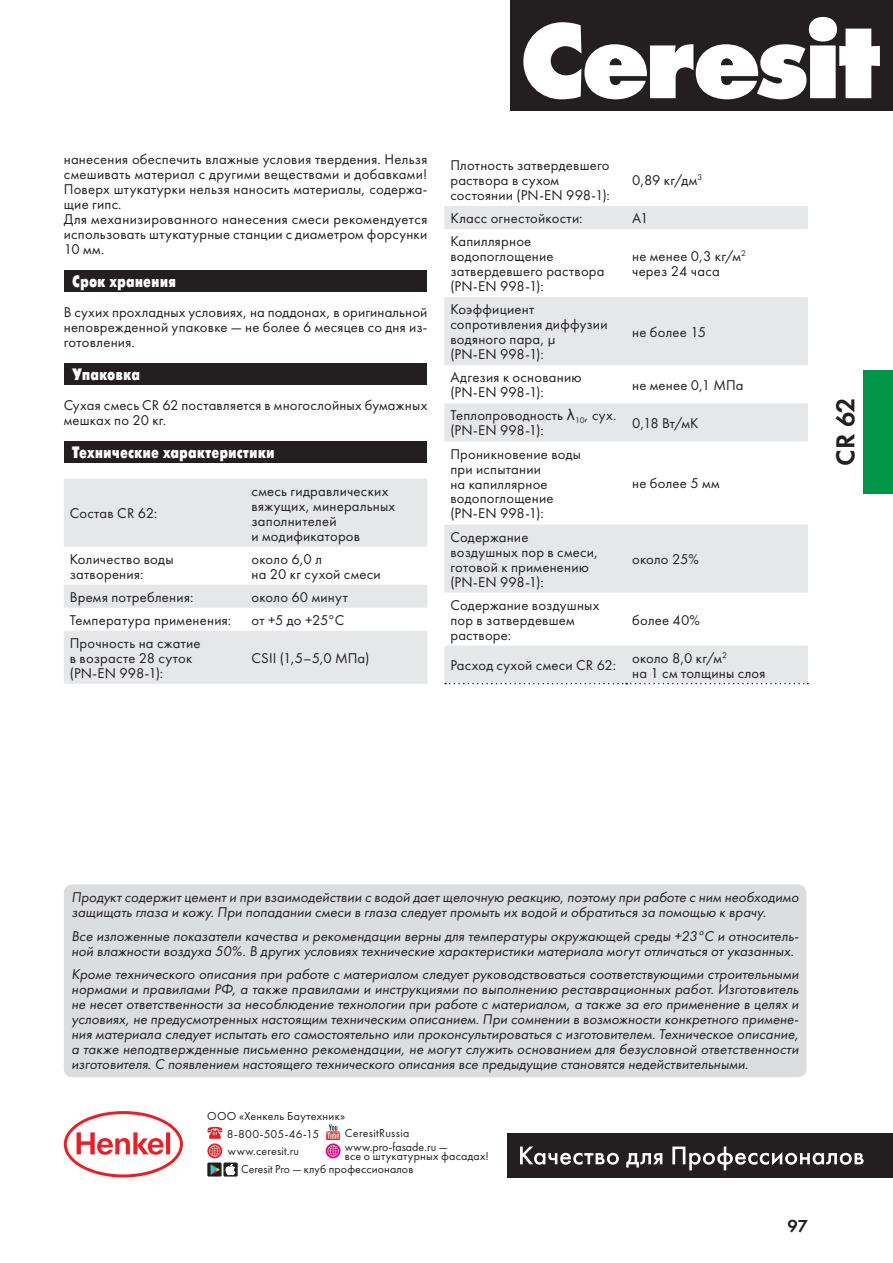
<style>
.page{position:relative;width:893px;height:1263px;background:#fff}
.page>*{position:absolute;margin:0;border:0;box-sizing:border-box;transform-origin:0 0}
.t1{font:27px "Futura Demi C";color:#231f20}
.t2{font:18px "Futura Demi C";color:#231f20}
.t3{font:16.5px "Futura Futuris Cond Extra Bold C";color:#fff}
.t4{font:14.7px/15px "Futura Book C";letter-spacing:.015em;color:#231f20}
.t5{font:italic 14.7px/15px "Futura Book C";letter-spacing:.005em;color:#231f20}
.t6{font:12px/18px "Futura Book C";letter-spacing:.015em;color:#231f20;text-align:center}
.s1{font-family:"Verdana"}
</style>
<div class="page">
<svg style="left:64px;top:1111px;width:119px;height:66px"></svg>
<div style="left:507px;top:1133px;width:386px;height:45px;background:#231f20"></div>
<svg style="left:520px;top:1146px;width:99px;height:19px"></svg>
<svg style="left:626px;top:1153px;width:36px;height:14px"></svg>
<svg style="left:672px;top:1146px;width:192px;height:24px"></svg>
<div style="left:510px;top:0;width:383px;height:111px;background:#231f20"></div>
<svg style="left:523px;top:17px;width:357px;height:82px"></svg>
<img style="left:325px;top:1124px;width:16px;height:16px">
<img style="left:207px;top:1162px;width:15px;height:14px">
<svg style="left:223px;top:1162px;width:15px;height:14px"></svg>
<svg style="left:207px;top:1127px;width:15px;height:12px"></svg>
<svg style="left:207px;top:1143px;width:15px;height:15px"></svg>
<svg style="left:209px;top:1145px;width:11px;height:11px"></svg>
<svg style="left:326px;top:1143px;width:15px;height:15px"></svg>
<svg style="left:328px;top:1145px;width:11px;height:11px"></svg>
<div style="left:64px;top:270px;width:363px;height:22px;background:#231f20"></div>
<div style="left:64px;top:363px;width:363px;height:22px;background:#231f20"></div>
<div style="left:64px;top:441px;width:363px;height:22px;background:#231f20"></div>
<svg style="left:64px;top:479px;width:363px;height:205px;fill:#e6e7e9"></svg>
<svg style="left:444px;top:206px;width:364px;height:478px"></svg>
<svg style="left:445px;top:683px;width:363px;height:1px"></svg>
<div style="left:864px;top:370px;width:29px;height:123px;background:#009547"></div>
<div style="left:64px;top:884px;width:742px;height:193px;background:#dcdddf;border-radius:9px"></div>
<p class="t4" style="left:64px;top:152px;width:365px">нанесения обеспечить влажные условия твердения. Нельзя смешивать материал с другими веществами и добавками!<br>Поверх штукатурки нельзя наносить материалы, содержа&shy;щие гипс.<br>Для механизированного нанесения смеси рекомендуется использовать штукатурные станции с диаметром форсунки 10 мм.</p>
<p class="t3" style="left:72px;top:272px;width:105px">Срок хранения</p>
<p class="t4" style="left:64px;top:305px;width:365px;text-align:justify">В сухих прохладных условиях, на поддонах, в оригинальной неповрежденной упаковке — не более 6 месяцев со дня из&shy;готовления.</p>
<p class="t3" style="left:72px;top:365px;width:69px">Упаковка</p>
<p class="t4" style="left:64px;top:398px;width:365px">Сухая смесь CR 62 поставляется в многослойных бумажных мешках по 20 кг.</p>
<p class="t3" style="left:72px;top:443px;width:204px">Технические характеристики</p>
<p class="t4" style="left:70px;top:506px;width:89px">Состав CR 62:</p>
<p class="t4" style="left:252px;top:483px;width:145px">смесь гидравлических вяжущих, минеральных заполнителей<br>и модификаторов</p>
<p class="t4" style="left:70px;top:551px;width:105px">Количество воды затворения:</p>
<p class="t4" style="left:252px;top:551px;width:131px">около 6,0 л<br>на 20 кг сухой смеси</p>
<p class="t4" style="left:70px;top:589px;width:125px">Время потребления:</p>
<p class="t4" style="left:252px;top:589px;width:98px">около 60 минут</p>
<p class="t4" style="left:70px;top:613px;width:163px">Температура применения:</p>
<p class="t4" style="left:252px;top:613px;width:94px">от +5 до +25°С</p>
<p class="t4" style="left:70px;top:636px;width:132px">Прочность на сжатие в возрасте 28 суток (PN-EN 998-1):</p>
<p class="t4" style="left:252px;top:651px;width:119px">CSII (1,5–5,0 МПа)</p>
<p class="t4" style="left:450px;top:158px;width:161px">Плотность затвердевшего раствора в сухом состоянии (PN-EN 998-1):</p>
<p class="t4" style="left:632px;top:173px;width:72px">0,89 кг/дм<sup>3</sup></p>
<p class="t4" style="left:450px;top:211px;width:134px">Класс огнестойкости:</p>
<p class="t4" style="left:632px;top:211px;width:18px">A1</p>
<p class="t4" style="left:450px;top:234px;width:156px">Капиллярное водопоглощение затвердевшего раствора (PN-EN 998-1):</p>
<p class="t4" style="left:632px;top:249px;width:115px">не менее 0,3 кг/м<sup>2 </sup>через 24 часа</p>
<p class="t4" style="left:450px;top:302px;width:159px">Коэффициент сопротивления диффузии водяного пара, µ<br>(PN-EN 998-1):</p>
<p class="t4" style="left:632px;top:325px;width:75px">не более 15</p>
<p class="t4" style="left:450px;top:370px;width:133px">Адгезия к основанию (PN-EN 998-1):</p>
<p class="t4" style="left:632px;top:378px;width:113px">не менее 0,1 МПа</p>
<p class="t4" style="left:450px;top:408px;width:168px">Теплопроводность <span class="s1">λ</span><sub>10</sub>, сух. (PN-EN 998-1):</p>
<p class="t4" style="left:632px;top:416px;width:68px">0,18 Вт/мК</p>
<p class="t4" style="left:450px;top:446px;width:132px">Проникновение воды при испытании<br>на капиллярное водопоглощение (PN-EN 998-1):</p>
<p class="t4" style="left:632px;top:476px;width:89px">не более 5 мм</p>
<p class="t4" style="left:450px;top:529px;width:149px">Содержание воздушных пор в смеси, готовой к применению (PN-EN 998-1):</p>
<p class="t4" style="left:450px;top:597px;width:151px">Содержание воздушных пор в затвердевшем растворе:</p>
<p class="t4" style="left:632px;top:552px;width:68px">около 25%</p>
<p class="t4" style="left:632px;top:612px;width:69px">более 40%</p>
<p class="t4" style="left:450px;top:658px;width:167px">Расход сухой смеси CR 62:</p>
<p class="t4" style="left:632px;top:650px;width:135px">около 8,0 кг/м<sup>2<br></sup>на 1 см толщины слоя</p>
<h1 class="t1" style="left:830px;top:466px;width:70px;rotate:-90deg">CR 62</h1>
<p class="t5" style="left:72px;top:890px;width:729px">Продукт содержит цемент и при взаимодействии с водой дает щелочную реакцию, поэтому при работе с ним необходимо защищать глаза и кожу. При попадании смеси в глаза следует промыть их водой и обратиться за помощью к врачу.</p>
<p class="t5" style="left:72px;top:928px;width:729px">Все изложенные показатели качества и рекомендации верны для температуры окружающей среды +23°C и относитель&shy;ной влажности воздуха 50%. В других условиях технические характеристики материала могут отличаться от указанных.</p>
<p class="t5" style="left:72px;top:967px;width:729px;text-align:justify">Кроме технического описания при работе с материалом следует руководствоваться соответствующими строительными нормами и правилами РФ, а также правилами и инструкциями по выполнению реставрационных работ. Изготовитель не несет ответственности за несоблюдение технологии при работе с материалом, а также за его применение в целях и условиях, не предусмотренных настоящим техническим описанием. При сомнении в возможности конкретного примене&shy;ния материала следует испытать его самостоятельно или проконсультироваться с изготовителем. Техническое описание, а также неподтвержденные письменно рекомендации, не могут служить основанием для безусловной ответственности изготовителя. С появлением настоящего технического описания все предыдущие становятся недействительными.</p>
<p class="t6" style="left:207px;top:1107px;width:139px">ООО «Хенкель Баутехник»<br>8-800-505-46-15</p>
<p class="t6" style="left:345px;top:1124px;width:66px">CeresitRussia</p>
<p class="t6" style="left:228px;top:1142px;width:73px">www.ceresit.ru</p>
<p class="t6" style="left:345px;top:1142px;width:146px;line-height:9.4px;text-align:left">www.pro-fasade.ru —<br>все о штукатурных фасадах!</p>
<p class="t6" style="left:241px;top:1160px;width:174px">Ceresit Pro — клуб профессионалов</p>
<p class="t2" style="left:787px;top:1215px;width:22px">97</p>
</div>
